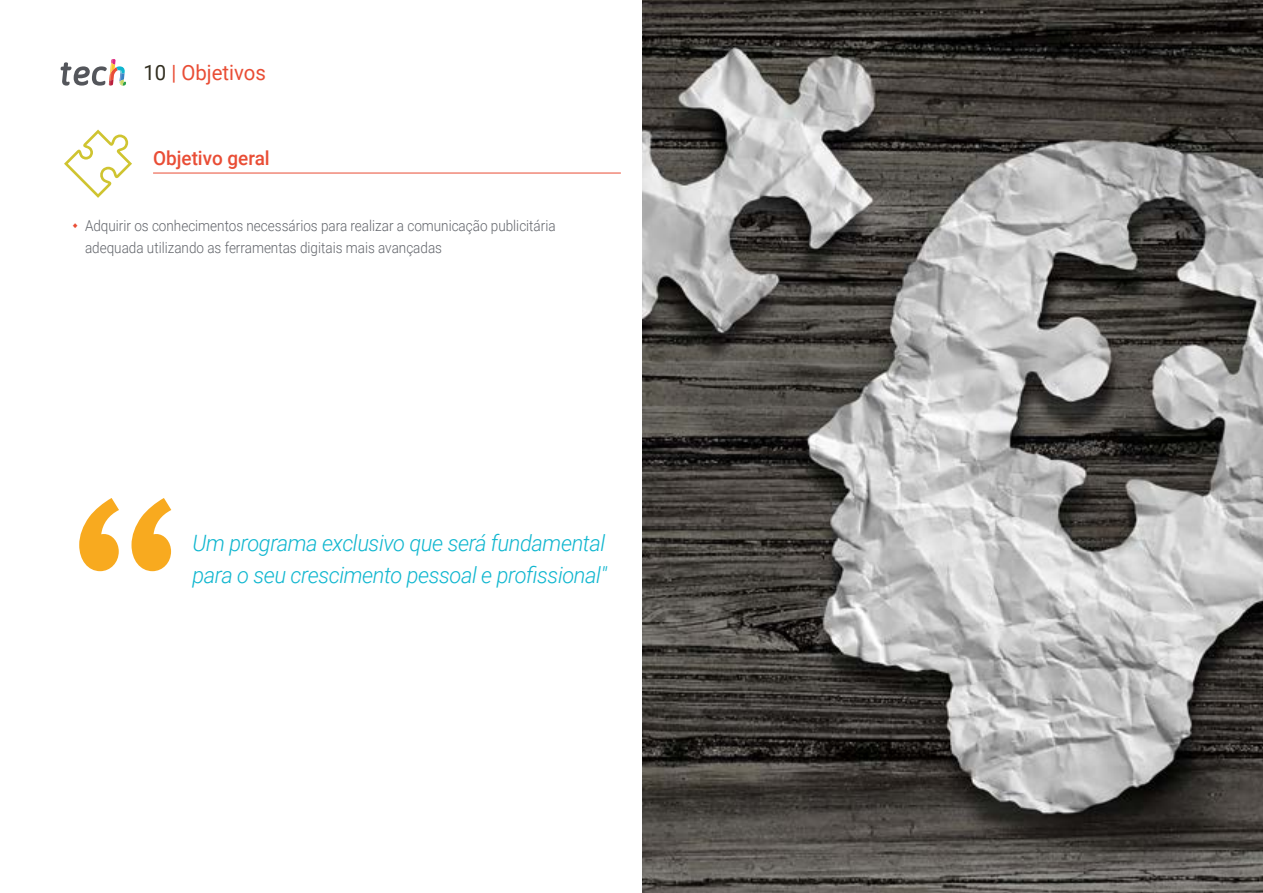
<style>
.page{position:relative;width:1263px;height:893px;background:#fff}
.page>*{position:absolute;margin:0;border:0;box-sizing:border-box;transform-origin:0 0}
.t1{font:italic 300 22.5px/31.5px "Roboto";letter-spacing:-.02em;color:#0fb6cf}
.t2{font:21px "Roboto";color:#e94d35}
.t3{font:500 19.5px "Roboto";color:#e94d35}
.t4{font:300 15px/22.5px "Roboto";color:#61646a;scale:.9 1}
.s1{color:#312e20}
</style>
<div class="page">
<hr style="left:153px;top:173px;width:468px;height:1px;background:#e94d35">
<svg style="left:64px;top:130px;width:68px;height:68px"></svg>
<svg style="left:79px;top:498px;width:92px;height:73px"></svg>
<img style="left:642px;top:0;width:621px;height:893px">
<svg style="left:61px;top:59px;width:65px;height:27px"></svg>
<h2 class="t2" style="left:144px;top:57px;width:124px"><span class="s1">10</span> | Objetivos</h2>
<h3 class="t3" style="left:153px;top:144px;width:118px">Objetivo geral</h3>
<p class="t4" style="left:85px;top:214px;width:524px">Adquirir os conhecimentos necessários para realizar a comunicação publicitária adequada utilizando as ferramentas digitais mais avançadas</p>
<h1 class="t1" style="left:193px;top:527px;width:416px">Um programa exclusivo que será fundamental para o seu crescimento pessoal e profissional"</h1>
</div>
